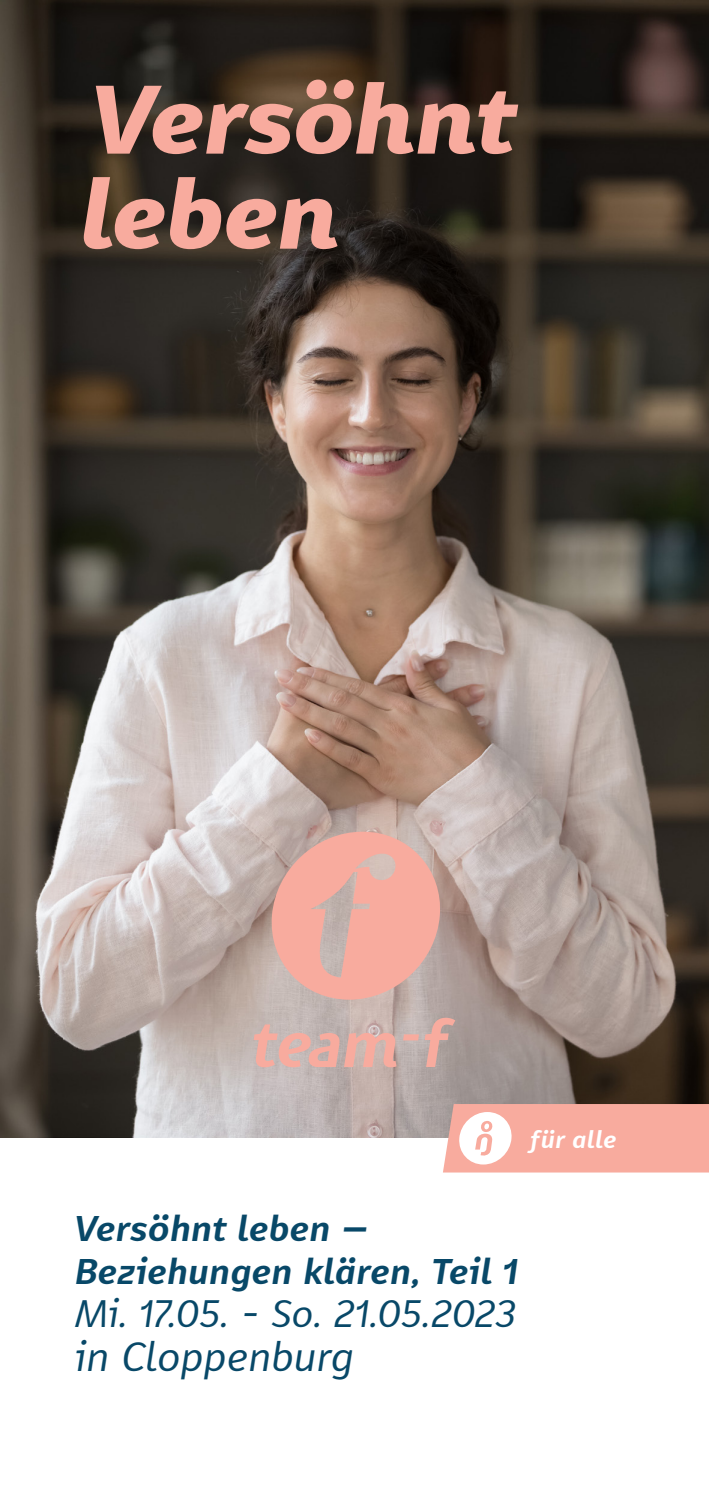
<style>
.page{position:relative;width:709px;height:1503px;background:#fff}
.page>*{position:absolute;margin:0;border:0;box-sizing:border-box;transform-origin:0 0}
.team-f_Titel{font:italic 900 95px/95px "Karbid Pro";letter-spacing:-.02em;color:#f8ab9e}
.team-f_Fliesstext{font:italic 40px "Karbid Text Pro";letter-spacing:-.005em;color:#084868}
.team-f_Fliesstext-2{font:italic 37.5px "Karbid Text Pro";letter-spacing:-.025em;color:#084868}
.team-f_Fliesstext-3{font:italic 700 35px "Karbid Text Pro";color:#084868}
.team-f_Fliesstext-4{font:italic 700 23.75px "Karbid Text Pro";letter-spacing:.015em;color:#fff}
</style>
<div class="page">
<img style="left:0;top:0;width:709px;height:1137px">
<svg style="left:443px;top:1104px;width:266px;height:68px;background:#f7b3a8"></svg>
<svg style="left:268px;top:831px;width:175px;height:168px;background:#e4aca2"></svg>
<svg style="left:254px;top:1024px;width:142px;height:43px;background:#dab0a8"></svg>
<svg style="left:403px;top:1017px;width:52px;height:50px;background:#c7aba6"></svg>
<p class="team-f_Titel" style="left:80px;top:70px;width:438px">Versöhnt leben</p>
<p class="team-f_Fliesstext-4" style="left:530px;top:1123px;width:88px">für alle</p>
<p class="team-f_Fliesstext-3" style="left:74px;top:1205px;width:296px">Versöhnt leben –</p>
<p class="team-f_Fliesstext-3" style="left:74px;top:1248px;width:445px">Beziehungen klären, Teil 1</p>
<p class="team-f_Fliesstext-2" style="left:74px;top:1289px;width:443px">Mi. 17.05. - So. 21.05.2023</p>
<p class="team-f_Fliesstext" style="left:74px;top:1329px;width:281px">in Cloppenburg</p>
</div>
